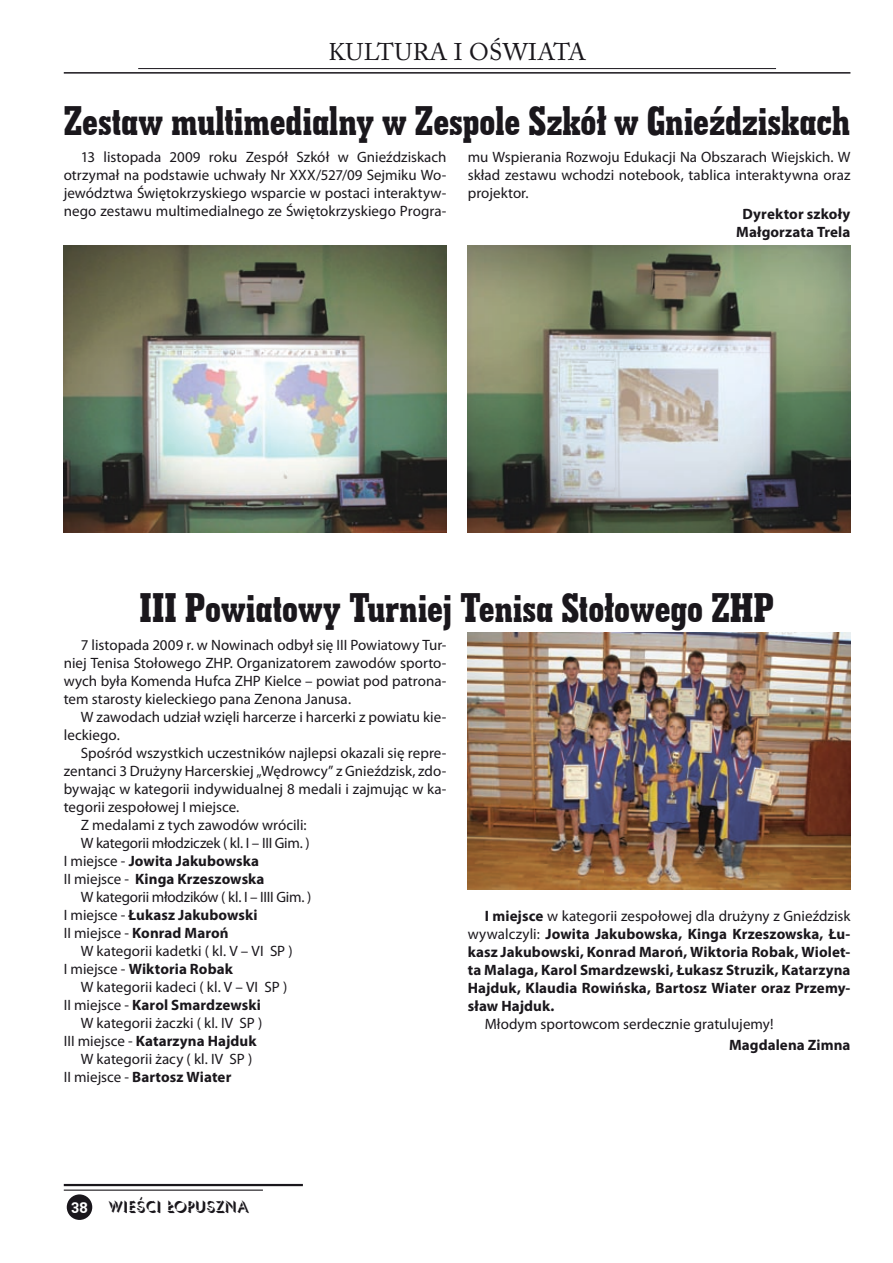
<style>
.page{position:relative;width:893px;height:1263px;background:#fff}
.page>*{position:absolute;margin:0;border:0;box-sizing:border-box;transform-origin:0 0}
.t1{font:42px "Geom Slab 703 BT Pl Cd Xtra Bd";color:#1a171c}
.t2{font:24px "Adobe Caslon Pro";letter-spacing:.015em;color:#1a171c}
.t3{font:16.5px "Umbrella";color:#1a171c}
.t4{font:15px/18px "Myriad Pro";color:#1a171c;text-align:justify}
.t5{font:700 15px/18px "Myriad Pro";letter-spacing:.005em;color:#1a171c;text-align:center}
.t6{font:15px "Myriad Pro";letter-spacing:-.02em;color:#1a171c}
.t7{font:700 15px "Zurich L2";color:#fff}
.s1{font-weight:400}
</style>
<div class="page">
<div style="left:67px;top:1194px;width:25px;height:26px;background:#1a171c;border-radius:50%"></div>
<hr style="left:64px;top:1184px;width:239px;height:2px;background:#1a171c">
<hr style="left:64px;top:1189px;width:199px;height:2px;background:#1a171c">
<hr style="left:64px;top:72px;width:786px;height:2px;background:#1a171c">
<hr style="left:138px;top:68px;width:638px;height:1px;background:#1a171c">
<img style="left:468px;top:245px;width:382px;height:287px">
<img style="left:64px;top:245px;width:382px;height:287px">
<img style="left:468px;top:633px;width:382px;height:256px">
<h2 class="t2" style="left:328px;top:38px;width:259px">KU LTURA I OŚWIATA</h2>
<h1 class="t1" style="left:64px;top:94px;width:788px">Zestaw multimedialny w Zespole Szkół w Gnieździskach</h1>
<p class="t4" style="left:468px;top:148px;width:384px">mu Wspierania Rozwoju Edukacji Na Obszarach Wiejskich. W skład zestawu wchodzi notebook, tablica interaktywna oraz projektor.</p>
<p class="t5" style="left:736px;top:205px;width:116px">Dyrektor szkoły<br>Małgorzata Trela</p>
<p class="t4" style="left:64px;top:148px;width:384px;text-indent:17px">13 listopada 2009 roku Zespół Szkół w Gnieździskach otrzymał na podstawie uchwały Nr XXX/527/09 Sejmiku Wo&shy;jewództwa Świętokrzyskiego wsparcie w postaci interaktyw&shy;nego zestawu multimedialnego ze Świętokrzyskiego Progra-</p>
<h1 class="t1" style="left:140px;top:581px;width:636px">III Powiatowy Turniej Tenisa Stołowego ZHP</h1>
<p class="t4" style="left:64px;top:636px;width:384px;text-indent:17px">7 listopada 2009 r. w Nowinach odbył się III Powiatowy Tur&shy;niej Tenisa Stołowego ZHP. Organizatorem zawodów sporto&shy;wych była Komenda Hufca ZHP Kielce – powiat pod patrona&shy;tem starosty kieleckiego pana Zenona Janusa.</p>
<p class="t4" style="left:64px;top:708px;width:384px;text-indent:17px">W zawodach udział wzięli harcerze i harcerki z powiatu kie&shy;leckiego.</p>
<p class="t4" style="left:81px;top:744px;width:367px">Spośród wszystkich uczestników najlepsi okazali się repre-</p>
<p class="t4" style="left:64px;top:762px;width:384px">zentanci 3 Drużyny Harcerskiej „Wędrowcy” z Gnieździsk, zdo-</p>
<p class="t4" style="left:64px;top:780px;width:384px">bywając w kategorii indywidualnej 8 medali i zajmując w ka-</p>
<p class="t4" style="left:64px;top:798px;width:177px">tegorii zespołowej I miejsce.</p>
<p class="t4" style="left:81px;top:816px;width:227px">Z medalami z tych zawodów wrócili:</p>
<p class="t4" style="left:81px;top:834px;width:230px">W kategorii młodziczek ( kl. I – III Gim. )</p>
<p class="t5" style="left:64px;top:852px;width:197px"><span class="s1">I miejsce -</span> Jowita Jakubowska</p>
<p class="t5" style="left:64px;top:870px;width:202px"><span class="s1">II miejsce -</span> Kinga Krzeszowska</p>
<p class="t6" style="left:81px;top:888px;width:232px">W kategorii młodzików ( kl. I – IIII Gim. )</p>
<p class="t5" style="left:64px;top:906px;width:195px"><span class="s1">I miejsce -</span> Łukasz Jakubowski</p>
<p class="t5" style="left:64px;top:924px;width:166px"><span class="s1">II miejsce -</span> Konrad Maroń</p>
<p class="t4" style="left:81px;top:942px;width:213px">W kategorii kadetki ( kl. V – VI SP )</p>
<p class="t5" style="left:64px;top:960px;width:171px"><span class="s1">I miejsce -</span> Wiktoria Robak</p>
<p class="t4" style="left:81px;top:978px;width:208px">W kategorii kadeci ( kl. V – VI SP )</p>
<p class="t5" style="left:64px;top:996px;width:199px"><span class="s1">II miejsce -</span> Karol Smardzewski</p>
<p class="t4" style="left:81px;top:1014px;width:183px">W kategorii żaczki ( kl. IV SP )</p>
<p class="t5" style="left:64px;top:1032px;width:194px"><span class="s1">III miejsce -</span> Katarzyna Hajduk</p>
<p class="t4" style="left:81px;top:1050px;width:173px">W kategorii żacy ( kl. IV SP )</p>
<p class="t5" style="left:64px;top:1068px;width:169px"><span class="s1">II miejsce -</span> Bartosz Wiater</p>
<p class="t5" style="left:468px;top:907px;width:384px;text-align:justify;text-indent:17px">I miejsce <span class="s1">w kategorii zespołowej dla drużyny z Gnieździsk wywalczyli:</span> Jowita Jakubowska, Kinga Krzeszowska, Łu&shy;kasz Jakubowski, Konrad Maroń, Wiktoria Robak, Wiolet&shy;ta Malaga, Karol Smardzewski, Łukasz Struzik, Katarzyna Hajduk, Klaudia Rowińska, Bartosz Wiater oraz Przemy&shy;sław Hajduk.</p>
<p class="t4" style="left:485px;top:1015px;width:290px">Młodym sportowcom serdecznie gratulujemy!</p>
<p class="t5" style="left:729px;top:1036px;width:123px">Magdalena Zimna</p>
<p class="t7" style="left:71px;top:1197px;width:18px">38</p>
<p class="t3" style="left:109px;top:1196px;width:141px">WIEŚCI ŁOPUSZNA</p>
</div>
